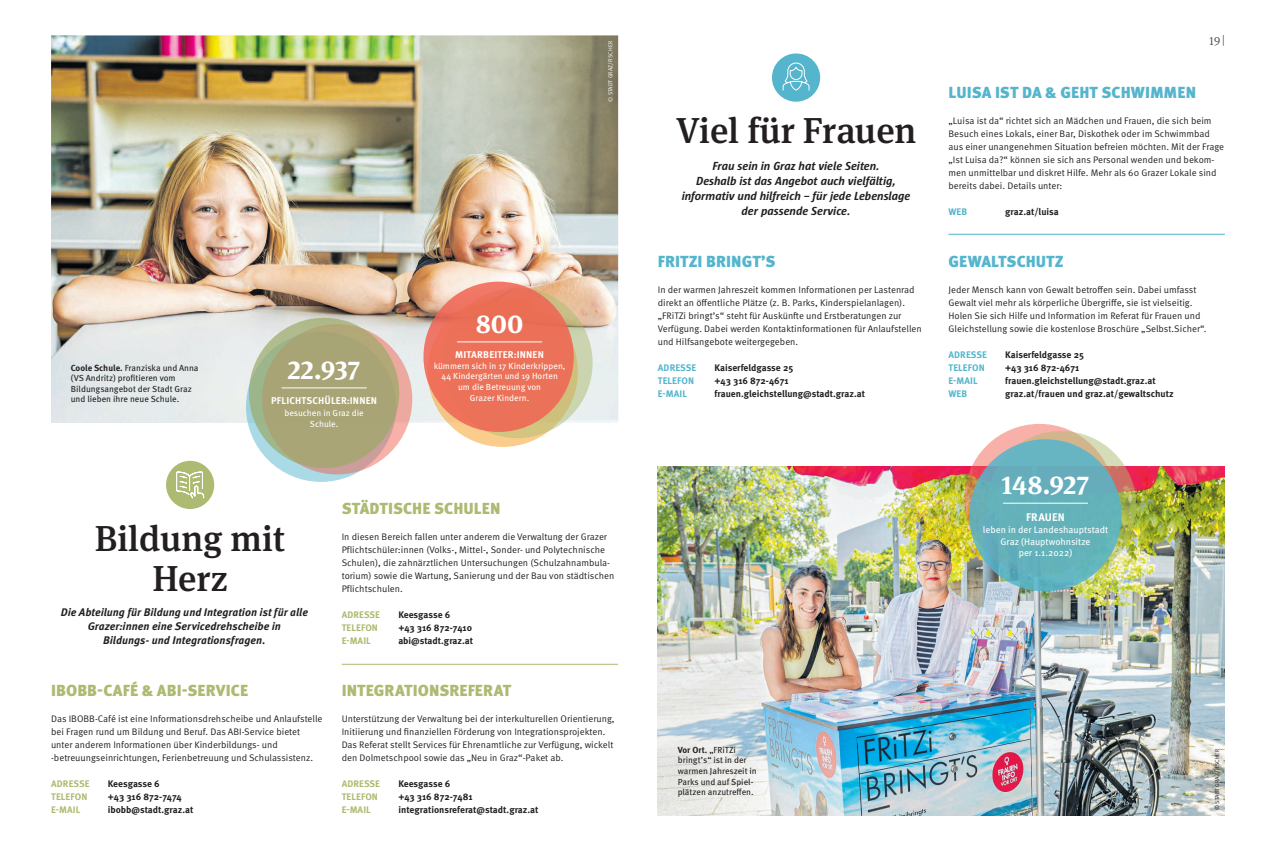
<style>
.page{position:relative;width:1276px;height:851px;background:#fff}
.page>*{position:absolute;margin:0;border:0;box-sizing:border-box;transform-origin:0 0}
.Überschrift_36_40{font:500 36px/40px "Meta Serif Pro";color:#231f20;text-align:center}
.Zahlenelement{font:700 26px "Meta Serif Pro";color:#fff}
.TITEL_Infoboxen{font:900 16px "Meta Pro";letter-spacing:.005em;color:#acbb71}
.TITEL_Infoboxen-2{font:900 16px "Meta Pro";letter-spacing:.005em;color:#54b5cc}
.Subheadline_12_15_pt{font:italic 700 12px/15px "Sun";letter-spacing:-.005em;color:#231f20;text-align:center}
.t1{font:300 12px "Meta Serif Pro";color:#42473f}
.Subheadline_11_14_pt{font:italic 700 11px/14px "Meta Pro";color:#231f20;text-align:center}
.Zahlenelement__Titel{font:700 11px "Meta Pro";letter-spacing:.015em;color:#fff}
.Zahlenelement__Titel-2{font:700 9.8px "Meta Pro";letter-spacing:.015em;color:#fff}
.Infobox__Fließtext_M{font:9.5px/13px "Meta Pro Norm";color:#231f20}
.Infobox__Fließtext_M-2{font:700 9.5px "Meta Pro";color:#231f20}
.Infobox__Fließtext_M-3{font:700 9.5px "Meta Pro";letter-spacing:.01em;color:#acbb71}
.Zahlenelement__Fließ{font:9.5px/11.5px "Meta Pro";color:#fff;text-align:center}
.Infobox__Fließtext_M-4{font:700 9.5px "Meta Pro";letter-spacing:.01em;color:#54b5cc}
.Bildbeschriftung_8_8{font:8.8px/10.6px "Meta Pro";color:#231f20}
.Zahlenelement__Titel-3{font:8.8px/10.6px "Meta Pro";color:#fff;text-align:center}
.Zahlenelement__Fließ-2{font:8.8px/10.6px "Meta Pro";color:#fff;text-align:center}
.t2{font:5.8px "Meta Pro Norm";letter-spacing:.01em;color:#fff}
.t3{font:5.8px "Meta Pro Norm";letter-spacing:.01em;color:#231f20}
.s1{font-weight:700}
</style>
<div class="page">
<img style="left:658px;top:466px;width:567px;height:349px">
<svg style="left:964px;top:424px;width:150px;height:150px;background:#eea291"></svg>
<svg style="left:986px;top:431px;width:150px;height:150px;background:#c0b07b"></svg>
<div style="left:969px;top:439px;width:152px;height:152px;background:#65b2bb;border-radius:50%"></div>
<hr style="left:1003px;top:502px;width:85px;height:1px;background:#fff">
<img style="left:51px;top:35px;width:567px;height:388px">
<hr style="left:342px;top:663px;width:276px;height:1px;background:#acbb71">
<svg style="left:427px;top:296px;width:151px;height:151px"></svg>
<svg style="left:442px;top:288px;width:150px;height:150px;background:#ccc793"></svg>
<div style="left:423px;top:281px;width:151px;height:151px;background:linear-gradient(to right,#ed745e,#ea7056);border-radius:50%"></div>
<hr style="left:457px;top:341px;width:85px;height:1px;background:#fff">
<svg style="left:246px;top:331px;width:150px;height:151px"></svg>
<svg style="left:262px;top:324px;width:150px;height:150px"></svg>
<hr style="left:948px;top:234px;width:277px;height:1px;background:#54b5cc">
<div style="left:166px;top:460px;width:48px;height:49px;background:#acbb71;border-radius:50%"></div>
<svg style="left:176px;top:471px;width:29px;height:28px"></svg>
<div style="left:772px;top:53px;width:48px;height:49px;background:#54b5cc;border-radius:50%"></div>
<svg style="left:782px;top:62px;width:28px;height:29px"></svg>
<svg style="left:248px;top:317px;width:152px;height:152px;background:#b5b28e"></svg>
<hr style="left:281px;top:387px;width:86px;height:1px;background:#fff">
<p class="t2" style="left:606px;top:102px;width:62px;rotate:-90deg">© STADT GRAZ/FISCHER</p>
<p class="Bildbeschriftung_8_8" style="left:71px;top:362px;width:129px"><span class="s1">Coole Schule.</span> Franziska und Anna (VS Andritz) profitieren vom<br>Bildungsangebot der Stadt Graz und lieben ihre neue Schule.</p>
<p class="Zahlenelement" style="left:288px;top:349px;width:74px">22.937</p>
<p class="Zahlenelement__Titel-2" style="left:271px;top:393px;width:107px">PFLICHTSCHÜLER:INNEN</p>
<p class="Zahlenelement__Fließ-2" style="left:284px;top:407px;width:81px">besuchen in Graz die<br>Schule.</p>
<p class="Zahlenelement" style="left:476px;top:303px;width:49px">800</p>
<p class="Zahlenelement__Titel-2" style="left:455px;top:347px;width:90px">MITARBEITER:INNEN</p>
<p class="Zahlenelement__Titel-3" style="left:434px;top:360px;width:133px">kümmern sich in 17 Kinderkrippen,<br>44 Kindergärten und 19 Horten<br>um die Betreuung von<br>Grazer Kindern.</p>
<p class="TITEL_Infoboxen" style="left:342px;top:495px;width:160px">STÄDTISCHE SCHULEN</p>
<p class="Überschrift_36_40" style="left:95px;top:515px;width:192px">Bildung mit<br>Herz</p>
<p class="Subheadline_11_14_pt" style="left:61px;top:604px;width:249px">Die Abteilung für Bildung und Integration ist für alle<br>Grazer:innen eine Servicedrehscheibe in<br>Bildungs- und Integrationsfragen.</p>
<p class="Infobox__Fließtext_M" style="left:342px;top:529px;width:274px">In diesen Bereich fallen unter anderem die Verwaltung der Grazer Pflichtschüler:innen (Volks-, Mittel-, Sonder- und Polytechnische Schulen), die zahnärztlichen Untersuchungen (Schulzahnambula&shy;torium) sowie die Wartung, Sanierung und der Bau von städtischen Pflichtschulen.</p>
<p class="Infobox__Fließtext_M-3" style="left:342px;top:607px;width:40px">ADRESSE</p>
<p class="Infobox__Fließtext_M-2" style="left:398px;top:607px;width:53px">Keesgasse 6</p>
<p class="Infobox__Fließtext_M-3" style="left:342px;top:620px;width:38px">TELEFON</p>
<p class="Infobox__Fließtext_M-2" style="left:398px;top:620px;width:75px">+43 316 872-7410</p>
<p class="Infobox__Fließtext_M-3" style="left:342px;top:633px;width:31px">E-MAIL</p>
<p class="Infobox__Fließtext_M-2" style="left:398px;top:633px;width:76px">abi@stadt.graz.at</p>
<p class="TITEL_Infoboxen" style="left:51px;top:677px;width:198px">IBOBB-CAFÉ &amp; ABI-SERVICE</p>
<p class="TITEL_Infoboxen" style="left:342px;top:677px;width:171px">INTEGRATIONSREFERAT</p>
<p class="Infobox__Fließtext_M" style="left:51px;top:711px;width:273px">Das IBOBB-Café ist eine Informationsdrehscheibe und Anlaufstelle bei Fragen rund um Bildung und Beruf. Das ABI-Service bietet unter anderem Informationen über Kinderbildungs- und -betreuungseinrichtungen, Ferienbetreuung und Schulassistenz.</p>
<p class="Infobox__Fließtext_M-3" style="left:51px;top:776px;width:40px">ADRESSE</p>
<p class="Infobox__Fließtext_M-2" style="left:108px;top:776px;width:53px">Keesgasse 6</p>
<p class="Infobox__Fließtext_M-3" style="left:51px;top:789px;width:38px">TELEFON</p>
<p class="Infobox__Fließtext_M-2" style="left:108px;top:789px;width:75px">+43 316 872-7474</p>
<p class="Infobox__Fließtext_M-3" style="left:51px;top:802px;width:31px">E-MAIL</p>
<p class="Infobox__Fließtext_M-2" style="left:108px;top:802px;width:87px">ibobb@stadt.graz.at</p>
<p class="Infobox__Fließtext_M" style="left:342px;top:711px;width:274px">Unterstützung der Verwaltung bei der interkulturellen Orientierung, Initiierung und finanziellen Förderung von Integrationsprojekten.<br>Das Referat stellt Services für Ehrenamtliche zur Verfügung, wickelt den Dolmetschpool sowie das „Neu in Graz“-Paket ab.</p>
<p class="Infobox__Fließtext_M-3" style="left:342px;top:776px;width:40px">ADRESSE</p>
<p class="Infobox__Fließtext_M-2" style="left:398px;top:776px;width:53px">Keesgasse 6</p>
<p class="Infobox__Fließtext_M-3" style="left:342px;top:789px;width:38px">TELEFON</p>
<p class="Infobox__Fließtext_M-2" style="left:398px;top:789px;width:76px">+43 316 872-7481</p>
<p class="Infobox__Fließtext_M-3" style="left:342px;top:802px;width:31px">E-MAIL</p>
<p class="Infobox__Fließtext_M-2" style="left:398px;top:802px;width:142px">integrationsreferat@stadt.graz.at</p>
<p class="Überschrift_36_40" style="left:675px;top:108px;width:242px">Viel für Frauen</p>
<p class="Subheadline_12_15_pt" style="left:681px;top:158px;width:230px">Frau sein in Graz hat viele Seiten.<br>Deshalb ist das Angebot auch vielfältig, informativ und hilfreich – für jede Lebenslage der passende Service.</p>
<p class="TITEL_Infoboxen-2" style="left:658px;top:248px;width:119px">FRITZI BRINGT’S</p>
<p class="Infobox__Fließtext_M" style="left:658px;top:282px;width:265px">In der warmen Jahreszeit kommen Informationen per Lastenrad direkt an öffentliche Plätze (z. B. Parks, Kinderspielanlagen). „FRiTZi bringt’s“ steht für Auskünfte und Erstberatungen zur Verfügung. Dabei werden Kontaktinformationen für Anlaufstellen und Hilfsangebote weitergegeben.</p>
<p class="Infobox__Fließtext_M-4" style="left:658px;top:360px;width:40px">ADRESSE</p>
<p class="Infobox__Fließtext_M-2" style="left:714px;top:360px;width:80px">Kaiserfeldgasse 25</p>
<p class="Infobox__Fließtext_M-4" style="left:658px;top:373px;width:38px">TELEFON</p>
<p class="Infobox__Fließtext_M-2" style="left:714px;top:373px;width:76px">+43 316 872-4671</p>
<p class="Infobox__Fließtext_M-4" style="left:658px;top:386px;width:31px">E-MAIL</p>
<p class="Infobox__Fließtext_M-2" style="left:714px;top:386px;width:152px">frauen.gleichstellung@stadt.graz.at</p>
<p class="t1" style="left:1209px;top:32px;width:17px">19|</p>
<p class="TITEL_Infoboxen-2" style="left:948px;top:79px;width:249px">LUISA IST DA &amp; GEHT SCHWIMMEN</p>
<p class="Infobox__Fließtext_M" style="left:948px;top:113px;width:277px">„Luisa ist da“ richtet sich an Mädchen und Frauen, die sich beim Besuch eines Lokals, einer Bar, Diskothek oder im Schwimmbad aus einer unangenehmen Situation befreien möchten. Mit der Frage „Ist Luisa da?“ können sie sich ans Personal wenden und bekom&shy;men unmittelbar und diskret Hilfe. Mehr als 60 Grazer Lokale sind bereits dabei. Details unter:</p>
<p class="Infobox__Fließtext_M-4" style="left:948px;top:204px;width:20px">WEB</p>
<p class="Infobox__Fließtext_M-2" style="left:1005px;top:204px;width:55px">graz.at/luisa</p>
<p class="TITEL_Infoboxen-2" style="left:948px;top:248px;width:117px">GEWALTSCHUTZ</p>
<p class="Infobox__Fließtext_M" style="left:948px;top:282px;width:259px">Jeder Mensch kann von Gewalt betroffen sein. Dabei umfasst Gewalt viel mehr als körperliche Übergriffe, sie ist vielseitig.<br>Holen Sie sich Hilfe und Information im Referat für Frauen und Gleichstellung sowie die kostenlose Broschüre „Selbst.Sicher“.</p>
<p class="Infobox__Fließtext_M-4" style="left:948px;top:347px;width:40px">ADRESSE</p>
<p class="Infobox__Fließtext_M-2" style="left:1005px;top:347px;width:80px">Kaiserfeldgasse 25</p>
<p class="Infobox__Fließtext_M-4" style="left:948px;top:360px;width:38px">TELEFON</p>
<p class="Infobox__Fließtext_M-2" style="left:1005px;top:360px;width:76px">+43 316 872-4671</p>
<p class="Infobox__Fließtext_M-4" style="left:948px;top:373px;width:31px">E-MAIL</p>
<p class="Infobox__Fließtext_M-2" style="left:1005px;top:373px;width:152px">frauen.gleichstellung@stadt.graz.at</p>
<p class="Infobox__Fließtext_M-4" style="left:948px;top:386px;width:20px">WEB</p>
<p class="Infobox__Fließtext_M-2" style="left:1005px;top:386px;width:170px">graz.at/frauen und graz.at/gewaltschutz</p>
<p class="Zahlenelement" style="left:1001px;top:464px;width:89px">148.927</p>
<p class="Zahlenelement__Titel" style="left:1026px;top:508px;width:40px">FRAUEN</p>
<p class="Zahlenelement__Fließ" style="left:983px;top:523px;width:127px">leben in der Landeshauptstadt<br>Graz (Hauptwohnsitze<br>per 1.1.2022)</p>
<p class="Bildbeschriftung_8_8" style="left:677px;top:743px;width:81px"><span class="s1">Vor Ort.</span> „FRiTZi bringt’s“ ist in der warmen Jahreszeit in<br>Parks und auf Spiel&shy;plätzen anzutreffen.</p>
<p class="t3" style="left:1213px;top:809px;width:62px;rotate:-90deg">© STADT GRAZ/FISCHER</p>
</div>
